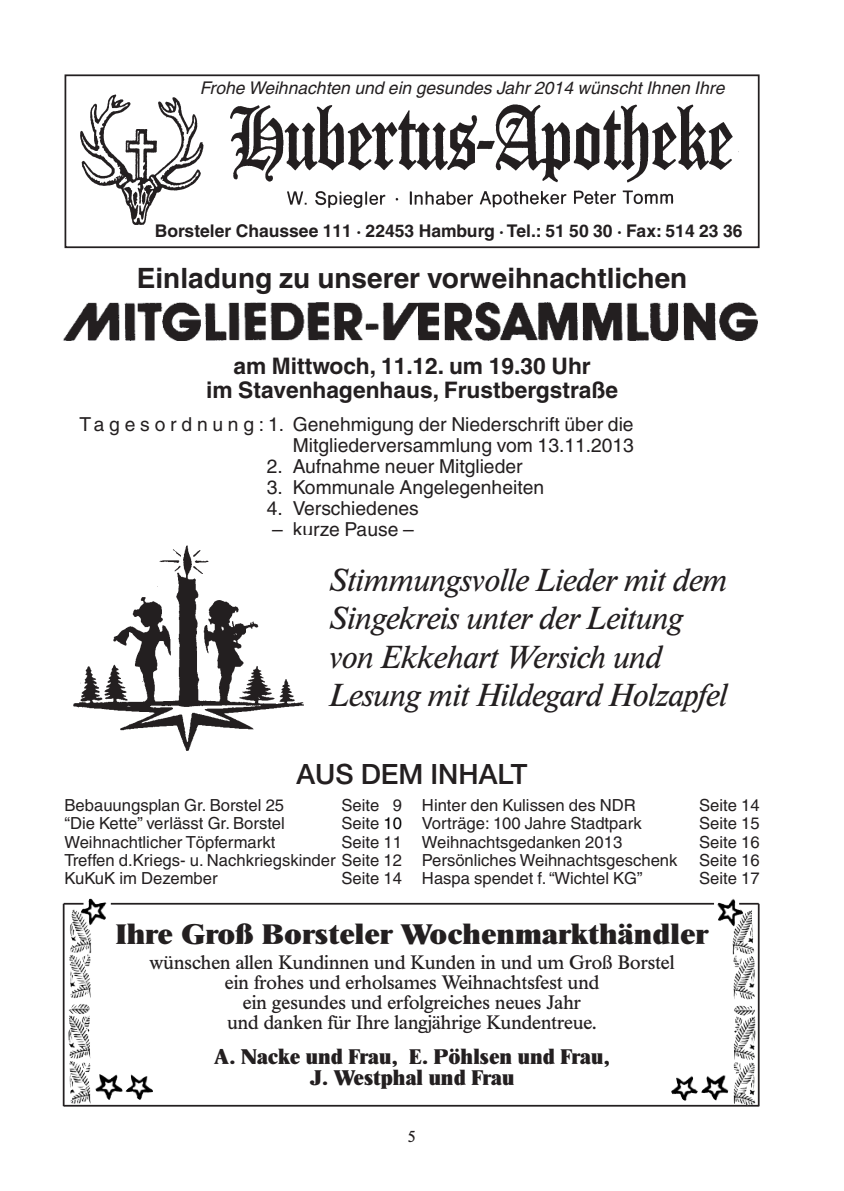
<style>
.page{position:relative;width:844px;height:1191px;background:#fff}
.page>*{position:absolute;margin:0;border:0;box-sizing:border-box;transform-origin:0 0}
.t1{font:italic 31.5px/38.5px "Times BQ";color:#231f20}
.t2{font:700 28px "Helvetica";color:#231f20}
.t3{font:800 28px "Times BQ";color:#231f20;scale:1.1 1}
.t4{font:500 28px "Helvetica Neue";color:#231f20}
.t5{font:700 22.75px/24.5px "Helvetica";color:#231f20;text-align:center}
.t6{font:800 21px/21px "Times BQ";color:#231f20;text-align:center}
.t7{font:19.25px/20.1px "Times BQ";color:#231f20;text-align:center}
.t8{font:19.25px/21px "Helvetica";color:#231f20;text-align:right}
.t9{font:700 17.5px "Helvetica";color:#231f20}
.t10{font:italic 17.5px "Helvetica";color:#231f20}
.t11{font:16.62px/18.4px "Helvetica";color:#231f20;text-align:justify}
.t12{font:15.75px "Times BQ";color:#231f20}
.s1{color:#fff}
.s2{color:#000}
</style>
<div class="page">
<img style="left:63px;top:302px;width:694px;height:38px">
<img style="left:73px;top:545px;width:231px;height:206px">
<img style="left:80px;top:94px;width:659px;height:131px">
<div style="left:64px;top:74px;width:695px;height:174px;border:2px solid #231f20"></div>
<img style="left:67px;top:898px;width:40px;height:110px">
<hr style="left:63px;top:903px;width:1px;height:203px;background:#231f20">
<svg style="left:64px;top:903px;width:19px;height:1px"></svg>
<hr style="left:111px;top:903px;width:602px;height:1px;background:#231f20">
<hr style="left:64px;top:1104px;width:694px;height:2px;background:#231f20">
<hr style="left:757px;top:903px;width:2px;height:203px;background:#231f20">
<img style="left:716px;top:898px;width:40px;height:191px">
<svg style="left:739px;top:903px;width:18px;height:1px"></svg>
<p class="t10" style="left:200px;top:81px;width:526px">Frohe Weihnachten und ein gesundes Jahr 2014 wünscht Ihnen Ihre</p>
<p class="t9" style="left:155px;top:224px;width:589px">Borsteler Chaussee 111 · 22453 Hamburg ·Tel.: 51 50 30 · Fax: 514 23 36</p>
<h2 class="t2" style="left:137px;top:268px;width:552px">Einladung zu unserer vorweihnachtlichen</h2>
<h3 class="t5" style="left:206px;top:355px;width:413px">am Mittwoch, 11.12. um 19.30 Uhr<br>im Stavenhagenhaus, Frustbergstraße</h3>
<p class="t8" style="left:79px;top:415px;width:556px">Ta g e s o r d n u n g : 1. Genehmigung der Niederschrift über die<br>Mitgliederversammlung vom 13.11.2013</p>
<p class="t8" style="left:267px;top:457px;width:257px">2. Aufnahme neuer Mitglieder</p>
<p class="t8" style="left:267px;top:478px;width:278px">3. Kommunale Angelegenheiten</p>
<p class="t8" style="left:267px;top:499px;width:153px">4. Verschiedenes</p>
<p class="t8" style="left:272px;top:520px;width:143px">– kurze Pause –</p>
<h1 class="t1" style="left:327px;top:560px;width:399px">Stimmungsvolle Lieder mit dem<br>Singekreis unter der Leitung von Ekkehart Wersich und<br>Lesung mit Hildegard Holzapfel</h1>
<h2 class="t4" style="left:296px;top:764px;width:232px">AUS DEM INHALT</h2>
<p class="t11" style="left:422px;top:797px;width:215px">Hinter den Kulissen des NDR</p>
<p class="t11" style="left:698px;top:797px;width:62px">Seite 14</p>
<p class="t11" style="left:422px;top:816px;width:221px">Vorträge: 100 Jahre Stadtpark</p>
<p class="t11" style="left:698px;top:816px;width:62px">Seite 15</p>
<p class="t11" style="left:422px;top:834px;width:202px">Weihnachtsgedanken 2013</p>
<p class="t11" style="left:698px;top:834px;width:62px">Seite 16</p>
<p class="t11" style="left:422px;top:852px;width:257px">Persönliches Weihnachtsgeschenk</p>
<p class="t11" style="left:698px;top:852px;width:62px">Seite 16</p>
<p class="t11" style="left:422px;top:871px;width:222px">Haspa spendet f. “Wichtel KG”</p>
<p class="t11" style="left:698px;top:871px;width:62px">Seite 17</p>
<p class="t11" style="left:64px;top:797px;width:221px">Bebauungsplan Gr. Borstel 25</p>
<p class="t11" style="left:341px;top:797px;width:62px">Seite <span class="s1">0</span>9</p>
<p class="t11" style="left:64px;top:816px;width:222px">“Die Kette” verlässt Gr. Borstel</p>
<p class="t11" style="left:341px;top:816px;width:62px">Seite <span class="s2">10</span></p>
<p class="t11" style="left:64px;top:834px;width:212px">Weihnachtlicher Töpfermarkt</p>
<p class="t11" style="left:64px;top:834px;width:339px;text-indent:277px">Seite 11<br>Treffen d.Kriegs- u. Nachkriegskinder Seite 12<br>KuKuK im Dezember</p>
<p class="t11" style="left:341px;top:871px;width:62px">Seite 14</p>
<h2 class="t3" style="left:116px;top:919px;width:540px">Ihre Groß Borsteler Wochenmarkthändler</h2>
<p class="t7" style="left:149px;top:952px;width:526px">wünschen allen Kundinnen und Kunden in und um Groß Borstel ein frohes und erholsames Weihnachtsfest und<br>ein gesundes und erfolgreiches neues Jahr<br>und danken für Ihre langjährige Kundentreue.</p>
<p class="t6" style="left:214px;top:1046px;width:397px">A. Nacke und Frau, E. Pöhlsen und Frau,<br>J. Westphal und Frau</p>
<p class="t12" style="left:408px;top:1127px;width:10px">5</p>
</div>
